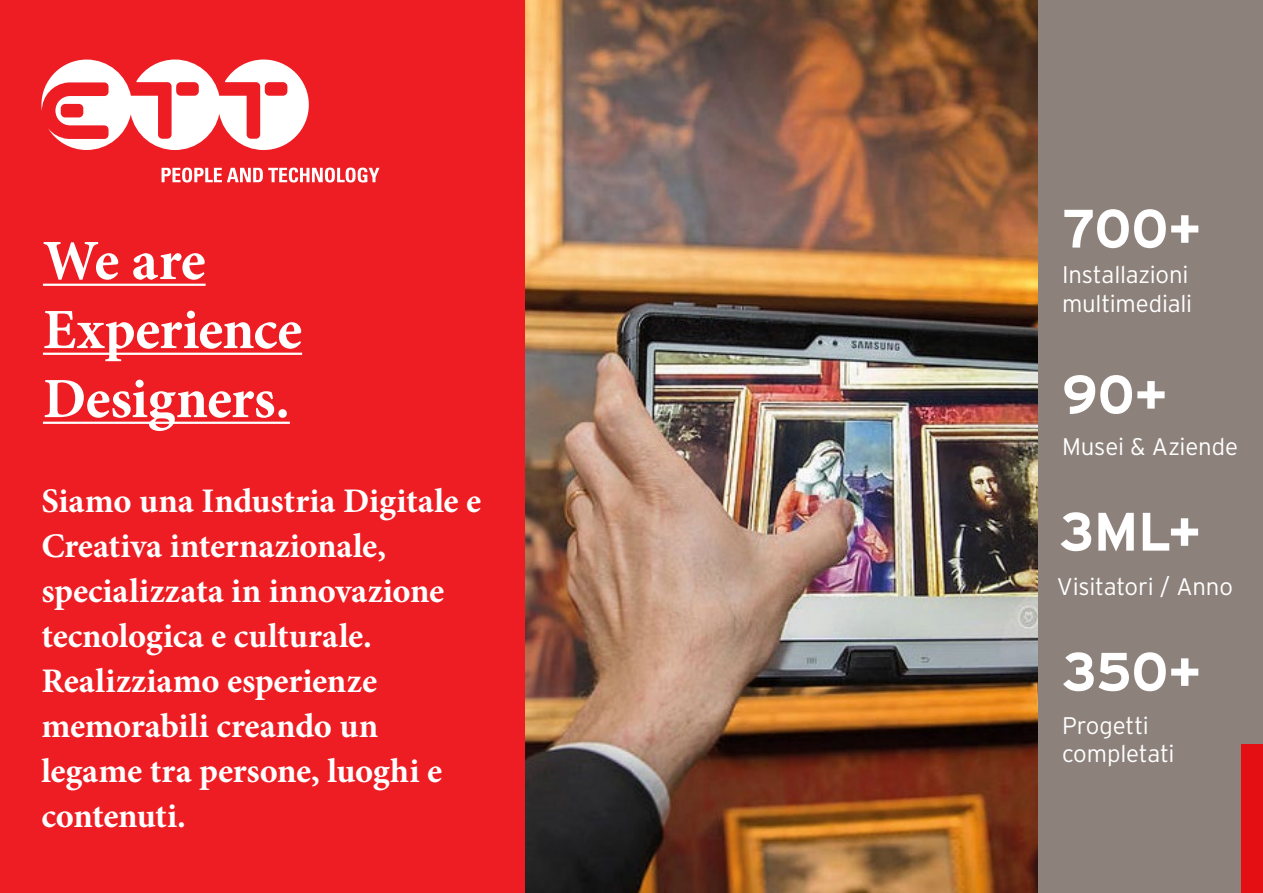
<style>
.page{position:relative;width:1263px;height:893px;background:#fff}
.page>*{position:absolute;margin:0;border:0;box-sizing:border-box;transform-origin:0 0}
.t1{font:700 57px/69px "Minion Pro";letter-spacing:-.01em;color:#fff}
.t2{font:700 54px "Interstate";letter-spacing:-.015em;color:#fff}
.t3{font:700 34.5px/45px "Minion Pro";letter-spacing:-.005em;color:#fff}
.t4{font:300 24px/28.8px "Interstate";letter-spacing:-.01em;color:#fff}
</style>
<div class="page">
<div style="left:1037px;top:0;width:226px;height:893px;background:#8d817b"></div>
<div style="left:0;top:0;width:525px;height:893px;background:#ee1d23"></div>
<img style="left:525px;top:0;width:512px;height:893px">
<hr style="left:43px;top:284px;width:163px;height:2px;background:#fff">
<hr style="left:43px;top:353px;width:259px;height:2px;background:#fff">
<hr style="left:43px;top:422px;width:247px;height:2px;background:#fff">
<svg style="left:162px;top:168px;width:217px;height:14px"></svg>
<svg style="left:41px;top:60px;width:268px;height:90px"></svg>
<div style="left:1242px;top:745px;width:21px;height:148px;background:#e30f13"></div>
<h1 class="t1" style="left:43px;top:226px;width:261px">We are<br>Experience<br>Designers.</h1>
<p class="t3" style="left:41px;top:478px;width:441px">Siamo una Industria Digitale e<br>Creativa internazionale, specializzata in innovazione tecnologica e culturale.<br>Realizziamo esperienze memorabili creando un legame tra persone, luoghi e contenuti.</p>
<h2 class="t2" style="left:1062px;top:198px;width:141px">700+</h2>
<p class="t4" style="left:1062px;top:260px;width:132px">Installazioni multimediali</p>
<h2 class="t2" style="left:1062px;top:364px;width:107px">90+</h2>
<p class="t4" style="left:1062px;top:432px;width:178px">Musei &amp; Aziende</p>
<h2 class="t2" style="left:1059px;top:501px;width:143px">3ML+</h2>
<p class="t4" style="left:1057px;top:572px;width:178px">Visitatori / Anno</p>
<h2 class="t2" style="left:1062px;top:641px;width:141px">350+</h2>
<p class="t4" style="left:1062px;top:711px;width:114px">Progetti completati</p>
</div>
